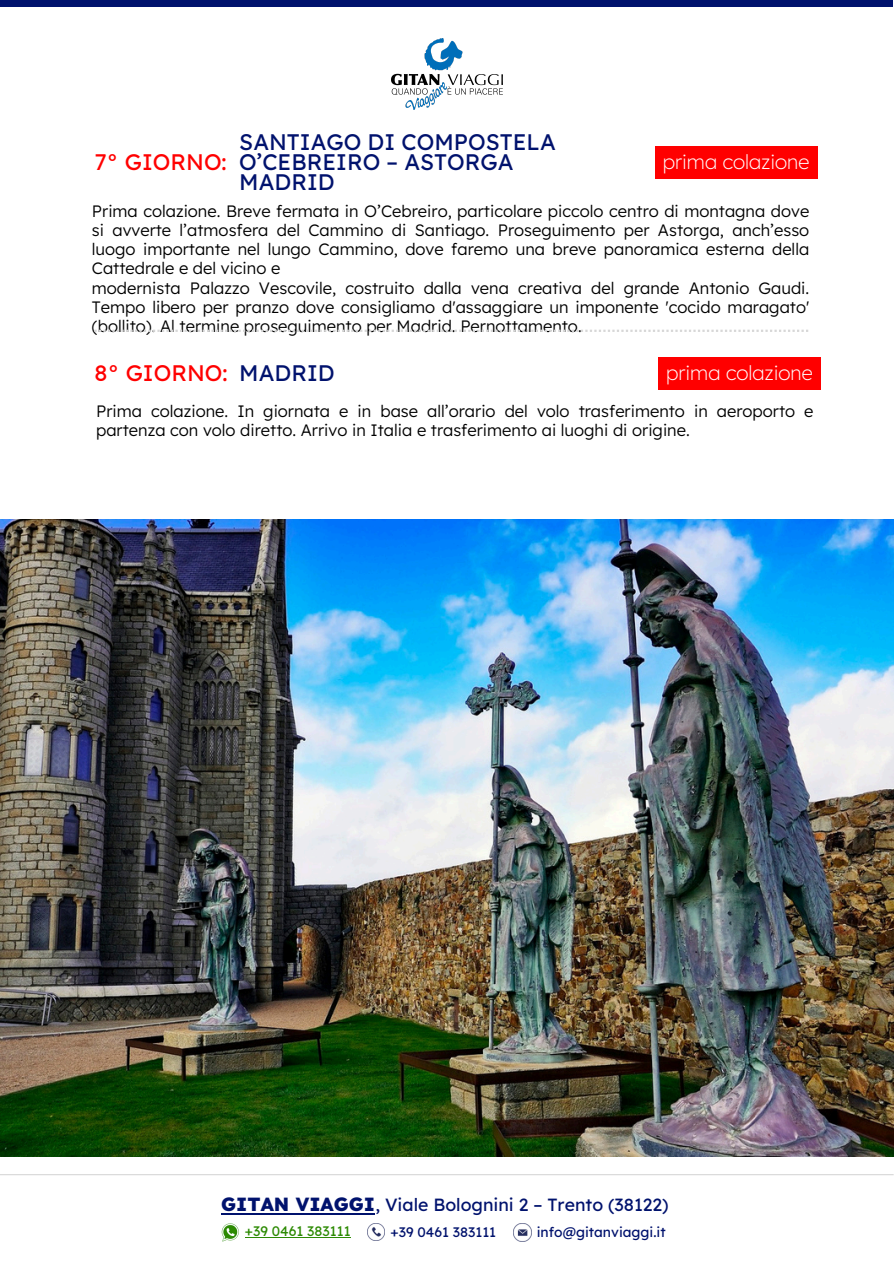
<style>
.page{position:relative;width:894px;height:1264px;background:#fff}
.page>*{position:absolute;margin:0;border:0;box-sizing:border-box;transform-origin:0 0}
.t1{font:22.5px/20.2px "Lexend";color:#00126d}
.t2{font:22.5px "Lexend";color:#f00}
.t3{font:200 20.1px "Lexend";color:#fff}
.t4{font:17.7px "Lexend";color:#00126d}
.t5{font:300 16.5px/19.2px "Lexend";color:#000}
.t6{font:13.8px "Lexend";color:#00126d}
.t7{font:13.8px "Lexend";color:#2c8a03}
.s1{font-weight:800;font-size:19.05px}
</style>
<div class="page">
<hr style="left:0;top:1174px;width:893px;height:1px;background:#d7d7d7">
<img style="left:221px;top:1223px;width:18px;height:18px">
<hr style="left:245px;top:1236px;width:105px;height:1px;background:#2c8a03">
<img style="left:367px;top:1223px;width:17px;height:17px">
<img style="left:513px;top:1223px;width:18px;height:18px">
<hr style="left:221px;top:1213px;width:154px;height:1px;background:#00126d">
<img style="left:1px;top:519px;width:892px;height:637px">
<img style="left:391px;top:38px;width:111px;height:71px">
<div style="left:1px;top:0;width:891px;height:7px;background:#00126d"></div>
<div style="left:654px;top:146px;width:163px;height:33px;background:#f00"></div>
<div style="left:658px;top:356px;width:162px;height:33px;background:#f00"></div>
<svg style="left:94px;top:330px;width:714px;height:2px"></svg>
<h3 class="t1" style="left:239px;top:131px;width:318px">SANTIAGO DI COMPOSTELA<br>O’CEBREIRO – ASTORGA<br>MADRID</h3>
<h4 class="t5" style="left:92px;top:201px;width:718px">Prima colazione. Breve fermata in O’Cebreiro, particolare piccolo centro di montagna dove si avverte l’atmosfera del Cammino di Santiago. Proseguimento per Astorga, anch’esso luogo importante nel lungo Cammino, dove faremo una breve panoramica esterna della Cattedrale e del vicino e<br>modernista Palazzo Vescovile, costruito dalla vena creativa del grande Antonio Gaudi.<br>Tempo libero per pranzo dove consigliamo d'assaggiare un imponente 'cocido maragato' (bollito). Al termine proseguimento per Madrid. Pernottamento.</h4>
<p class="t2" style="left:94px;top:358px;width:135px">8° GIORNO:</p>
<p class="t1" style="left:239px;top:362px;width:97px">MADRID</p>
<h2 class="t3" style="left:666px;top:360px;width:148px">prima colazione</h2>
<h1 class="t2" style="left:94px;top:148px;width:134px">7° GIORNO:</h1>
<h1 class="t3" style="left:662px;top:149px;width:148px">prima colazione</h1>
<p class="t5" style="left:96px;top:401px;width:718px">Prima colazione. In giornata e in base all’orario del volo trasferimento in aeroporto e partenza con volo diretto. Arrivo in Italia e trasferimento ai luoghi di origine.</p>
<h4 class="t4" style="left:221px;top:1193px;width:449px"><span class="s1">GITAN VIAGGI</span>, Viale Bolognini 2 – Trento (38122)</h4>
<p class="t7" style="left:245px;top:1222px;width:107px">+39 0461 383111</p>
<h1 class="t6" style="left:390px;top:1223px;width:107px">+39 0461 383111</h1>
<h1 class="t6" style="left:536px;top:1223px;width:130px">info@gitanviaggi.it</h1>
</div>
